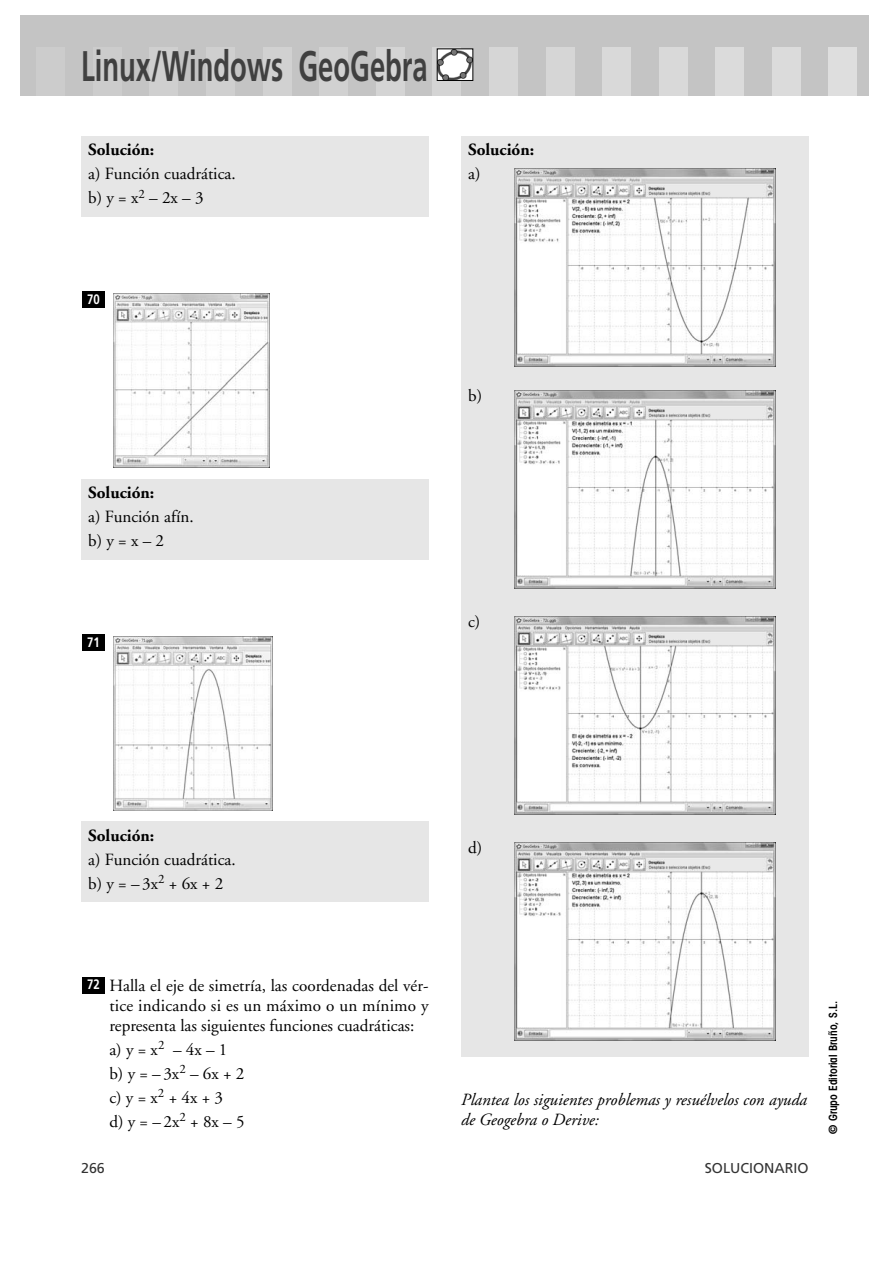
<style>
.page{position:relative;width:893px;height:1263px;background:#fff}
.page>*{position:absolute;margin:0;border:0;box-sizing:border-box;transform-origin:0 0}
.t1{font:700 42.75px "Frutiger";color:#404040;scale:.64 1}
.t2{font:17.1px/24px "Adobe Garamond";color:#000}
.t3{font:italic 17.1px/20px "Adobe Garamond";color:#000}
.t4{font:700 17.1px "Adobe Garamond";color:#000}
.t5{font:14.25px "Frutiger";color:#333}
.t6{font:700 13.65px "Frutiger";color:#fff;scale:.83 1}
.t7{font:600 condensed 11.4px "Avant Garde";color:#000}
</style>
<div class="page">
<div style="left:461px;top:136px;width:347px;height:921px;background:#e6e6e6"></div>
<div style="left:82px;top:977px;width:23px;height:16px;background:#000"></div>
<div style="left:81px;top:821px;width:347px;height:81px;background:#e6e6e6"></div>
<div style="left:82px;top:634px;width:23px;height:17px;background:#000"></div>
<div style="left:81px;top:479px;width:347px;height:80px;background:#e6e6e6"></div>
<div style="left:82px;top:292px;width:23px;height:16px;background:#000"></div>
<div style="left:81px;top:136px;width:347px;height:81px;background:#e6e6e6"></div>
<div style="left:20px;top:15px;width:849px;height:81px;background:#c4c4c4"></div>
<div style="left:37px;top:47px;width:28px;height:49px;background:#ccc"></div>
<div style="left:93px;top:47px;width:28px;height:49px;background:#ccc"></div>
<div style="left:150px;top:47px;width:28px;height:49px;background:#cfcfcf"></div>
<div style="left:206px;top:47px;width:29px;height:49px;background:#cfcfcf"></div>
<div style="left:263px;top:47px;width:28px;height:49px;background:#d1d1d1"></div>
<div style="left:319px;top:47px;width:29px;height:49px;background:#d1d1d1"></div>
<div style="left:376px;top:47px;width:28px;height:49px;background:#d4d4d4"></div>
<div style="left:432px;top:47px;width:29px;height:49px;background:#d4d4d4"></div>
<div style="left:489px;top:47px;width:28px;height:49px;background:#d6d6d6"></div>
<div style="left:546px;top:47px;width:28px;height:49px;background:#d6d6d6"></div>
<div style="left:602px;top:47px;width:28px;height:49px;background:#d9d9d9"></div>
<div style="left:659px;top:47px;width:28px;height:49px;background:#d9d9d9"></div>
<div style="left:715px;top:47px;width:29px;height:49px;background:#dbdbdb"></div>
<div style="left:772px;top:47px;width:28px;height:49px;background:#dbdbdb"></div>
<div style="left:828px;top:47px;width:29px;height:49px;background:#dedede"></div>
<img style="left:439px;top:51px;width:32px;height:28px">
<div style="left:437px;top:49px;width:36px;height:32px;border:1px solid #000"></div>
<img style="left:113px;top:294px;width:156px;height:173px">
<div style="left:113px;top:637px;width:164px;height:174px;background:linear-gradient(to bottom,#fff,#fff)"></div>
<img style="left:113px;top:637px;width:159px;height:174px">
<img style="left:514px;top:168px;width:261px;height:198px">
<img style="left:514px;top:390px;width:261px;height:198px">
<img style="left:514px;top:617px;width:261px;height:198px">
<img style="left:514px;top:843px;width:261px;height:198px">
<h1 class="t1" style="left:81px;top:49px;width:543px">Linux/Windows GeoGebra</h1>
<p class="t4" style="left:88px;top:143px;width:68px">Solución:</p>
<p class="t2" style="left:88px;top:164px;width:149px">a) Función cuadrática. b) y = x<sup>2</sup> – 2x – 3</p>
<p class="t6" style="left:87px;top:294px;width:17px">70</p>
<p class="t4" style="left:88px;top:486px;width:68px">Solución:</p>
<p class="t2" style="left:88px;top:506px;width:107px">a) Función afín. b) y = x – 2</p>
<p class="t6" style="left:87px;top:636px;width:17px">71</p>
<p class="t4" style="left:468px;top:143px;width:68px">Solución:</p>
<p class="t2" style="left:468px;top:164px;width:14px">a)</p>
<p class="t2" style="left:468px;top:385px;width:16px">b)</p>
<p class="t2" style="left:468px;top:611px;width:14px">c)</p>
<p class="t4" style="left:88px;top:828px;width:68px">Solución:</p>
<p class="t2" style="left:88px;top:849px;width:149px">a) Función cuadrática. b) y = – 3x<sup>2</sup> + 6x + 2</p>
<p class="t2" style="left:468px;top:837px;width:16px">d)</p>
<p class="t6" style="left:87px;top:979px;width:17px">72</p>
<p class="t2" style="left:109px;top:977px;width:321px;line-height:20px;text-align:justify">Halla el eje de simetría, las coordenadas del vér&shy;tice indicando si es un máximo o un mínimo y representa las siguientes funciones cuadráticas:</p>
<p class="t2" style="left:109px;top:1039px;width:137px">a) y = x<sup>2</sup> – 4x – 1 b) y = – 3x<sup>2</sup> – 6x + 2 c) y = x<sup>2</sup> + 4x + 3<br>d) y = – 2x<sup>2</sup> + 8x – 5</p>
<p class="t3" style="left:461px;top:1091px;width:347px">Plantea los siguientes problemas y resuélvelos con ayuda de Geogebra o Derive:</p>
<p class="t5" style="left:81px;top:1163px;width:25px">266</p>
<p class="t5" style="left:704px;top:1163px;width:105px">SOLUCIONARIO</p>
<p class="t7" style="left:828px;top:1134px;width:134px;rotate:-90deg">© Grupo Editorial Bruño, S.L.</p>
</div>
